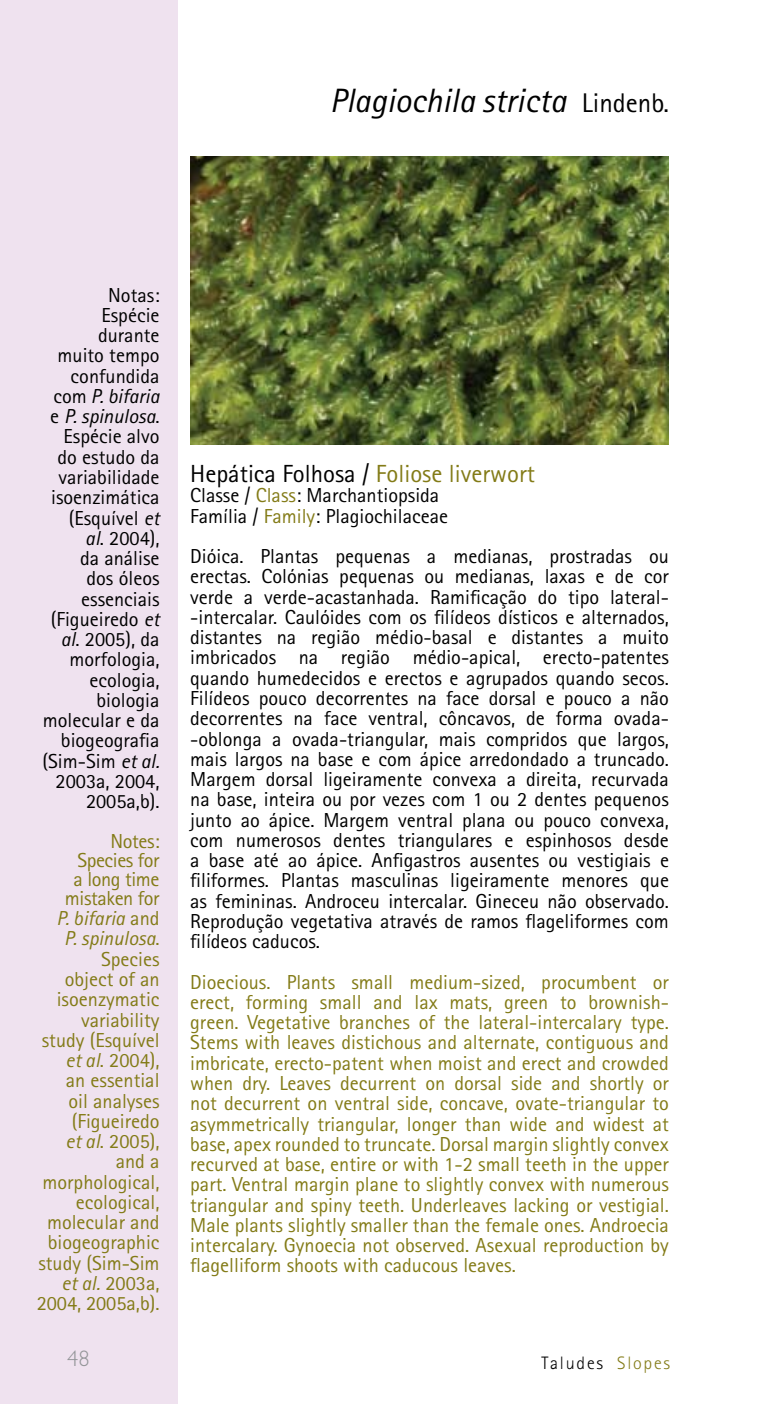
<style>
.page{position:relative;width:766px;height:1404px;background:#fff}
.page>*{position:absolute;margin:0;border:0;box-sizing:border-box;transform-origin:0 0}
.t1{font:italic 33.75px "Rotis Sans Serif";color:#000}
.t2{font:24.75px "Rotis Sans Serif";color:#000}
.t3{font:300 22.5px "Gill Sans";color:#939598}
.t4{font:20.25px/20.2px "Rotis Sans Serif";color:#000;text-align:right}
.t5{font:20.25px/20px "Rotis Sans Serif";color:#837b17;text-align:right}
.t6{font:300 18px "Rotis Sans Serif";letter-spacing:.1em;color:#000}
.s1{font-style:normal;font-size:27px}
.s2{font-style:italic}
.s3{color:#837b17}
</style>
<div class="page">
<div style="left:0;top:0;width:177px;height:1403px;background:#efe2ef"></div>
<img style="left:190px;top:157px;width:478px;height:287px">
<p class="t1" style="left:330px;top:81px;width:340px">Plagiochila stricta <span class="s1">Lindenb.</span></p>
<p class="t4" style="left:42px;top:284px;width:118px">Notas:<br>Espécie durante<br>muito tempo confundida com <span class="s2">P. bifaria </span>e <span class="s2">P. spinulosa</span>.<br>Espécie alvo do estudo da variabilidade isoenzimática (Esquível <span class="s2">et<br>al</span>. 2004),<br>da análise<br>dos óleos essenciais (Figueiredo <span class="s2">et al</span>. 2005), da morfologia, ecologia, biologia molecular e da biogeografia (Sim-Sim <span class="s2">et al.<br></span>2003a, 2004,<br>2005a,b).</p>
<p class="t5" style="left:37px;top:830px;width:124px">Notes:<br>Species for<br>a long time mistaken for<br><span class="s2">P. bifaria</span> and<br><span class="s2">P. spinulosa</span>.<br>Species<br>object of an isoenzymatic variability study (Esquível <span class="s2">et al</span>. 2004),<br>an essential<br>oil analyses (Figueiredo<br><span class="s2">et al</span>. 2005), and a morphological, ecological, molecular and biogeographic study (Sim-Sim <span class="s2">et al.</span> 2003a,<br>2004, 2005a,b).</p>
<p class="t3" style="left:67px;top:1345px;width:24px">48</p>
<p class="t2" style="left:190px;top:459px;width:346px">Hepática Folhosa / <span class="s3">Foliose liverwort</span></p>
<p class="t4" style="left:190px;top:485px;width:259px;text-align:left">Classe / <span class="s3">Class</span>: Marchantiopsida<br>Família / <span class="s3">Family</span>: Plagiochilaceae</p>
<p class="t4" style="left:190px;top:546px;width:480px;text-align:justify">Dióica. Plantas pequenas a medianas, prostradas ou erectas. Colónias pequenas ou medianas, laxas e de cor verde a verde-acastanhada. Ramificação do tipo lateral--intercalar. Caulóides com os filídeos dísticos e alternados, distantes na região médio-basal e distantes a muito imbricados na região médio-apical, erecto-patentes quando humedecidos e erectos e agrupados quando secos.<br>Filídeos pouco decorrentes na face dorsal e pouco a não decorrentes na face ventral, côncavos, de forma ovada--oblonga a ovada-triangular, mais compridos que largos, mais largos na base e com ápice arredondado a truncado.<br>Margem dorsal ligeiramente convexa a direita, recurvada na base, inteira ou por vezes com 1 ou 2 dentes pequenos junto ao ápice. Margem ventral plana ou pouco convexa, com numerosos dentes triangulares e espinhosos desde a base até ao ápice. Anfigastros ausentes ou vestigiais e filiformes. Plantas masculinas ligeiramente menores que as femininas. Androceu intercalar. Gineceu não observado.<br>Reprodução vegetativa através de ramos flageliformes com filídeos caducos.</p>
<p class="t5" style="left:190px;top:971px;width:480px;text-align:justify">Dioecious. Plants small medium-sized, procumbent or erect, forming small and lax mats, green to brownish&shy;green. Vegetative branches of the lateral-intercalary type.<br>Stems with leaves distichous and alternate, contiguous and imbricate, erecto-patent when moist and erect and crowded when dry. Leaves decurrent on dorsal side and shortly or not decurrent on ventral side, concave, ovate-triangular to asymmetrically triangular, longer than wide and widest at base, apex rounded to truncate. Dorsal margin slightly convex recurved at base, entire or with 1-2 small teeth in the upper part. Ventral margin plane to slightly convex with numerous triangular and spiny teeth. Underleaves lacking or vestigial.<br>Male plants slightly smaller than the female ones. Androecia intercalary. Gynoecia not observed. Asexual reproduction by flagelliform shoots with caducous leaves.</p>
<p class="t6" style="left:541px;top:1352px;width:130px">Taludes <span class="s3">Slopes</span></p>
</div>
